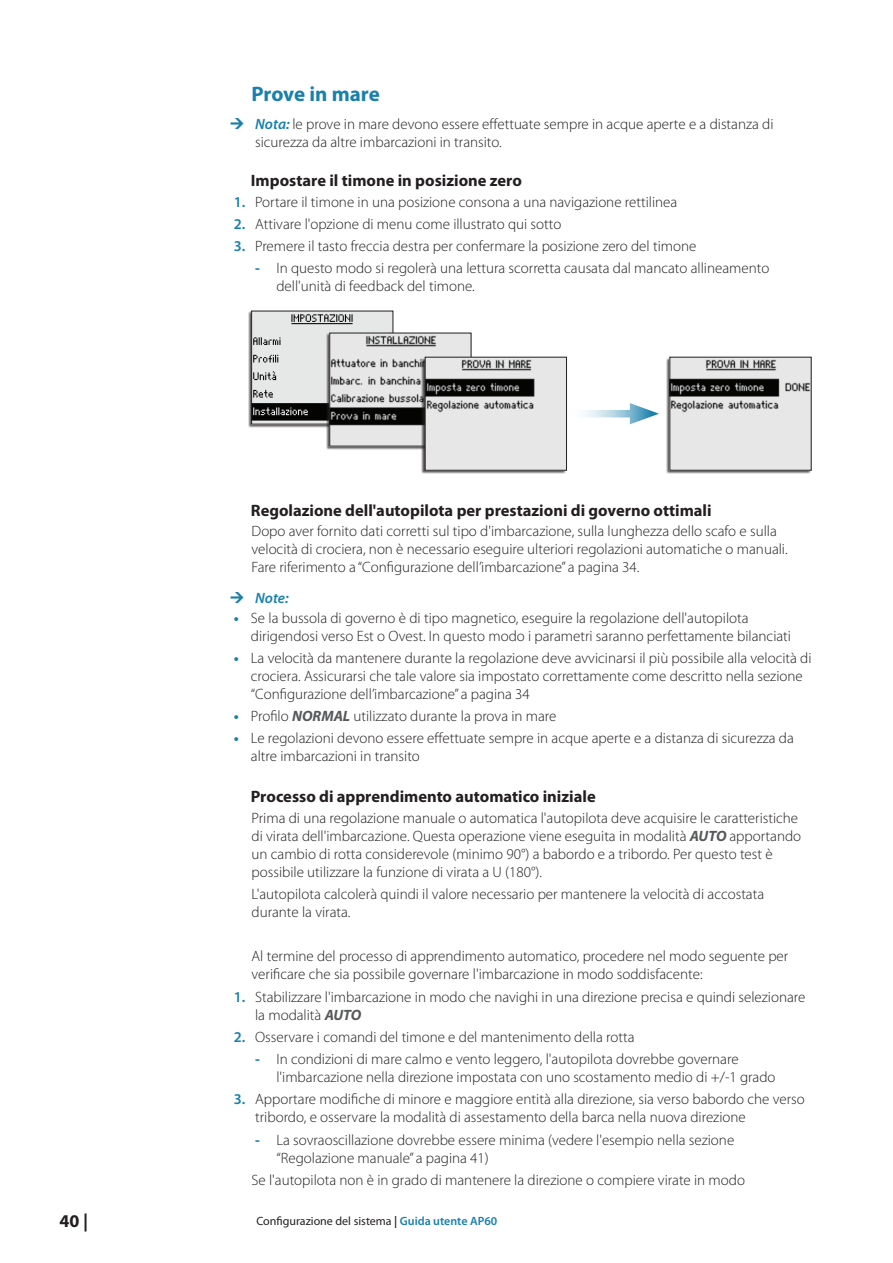
<style>
.page{position:relative;width:893px;height:1263px;background:#fff}
.page>*{position:absolute;margin:0;border:0;box-sizing:border-box;transform-origin:0 0}
.t1{font:700 21px "Myriad Pro";letter-spacing:-.01em;color:#1980ac}
.t2{font:700 18px "Myriad Pro";color:#231f20}
.t3{font:700 16.5px "Myriad Pro";color:#231f20}
.t4{font:300 15px/18px "Myriad Pro";color:#231f20}
.t5{font:italic 600 15px "Myriad Pro";color:#1980ac}
.t6{font:12px "Myriad Pro";color:#231f20}
.s1{font-weight:600;font-style:italic;color:#1980ac}
.s2{font-weight:600;color:#1980ac}
.s3{font-weight:700;color:#1980ac}
.s4{font-weight:700;font-style:italic;color:#57585a}
.s5{font-weight:600}
</style>
<div class="page">
<div style="left:248px;top:311px;width:145px;height:117px;background:#231f20;opacity:.75"></div>
<img style="left:254px;top:313px;width:137px;height:109px">
<div style="left:326px;top:333px;width:145px;height:117px;background:#231f20;opacity:.75"></div>
<img style="left:332px;top:335px;width:137px;height:109px">
<div style="left:421px;top:357px;width:145px;height:117px;background:#231f20;opacity:.75"></div>
<img style="left:427px;top:359px;width:138px;height:109px">
<svg style="left:566px;top:410px;width:64px;height:7px"></svg>
<svg style="left:630px;top:403px;width:29px;height:21px"></svg>
<div style="left:666px;top:357px;width:145px;height:117px;background:#231f20;opacity:.75"></div>
<img style="left:672px;top:359px;width:137px;height:109px">
<h1 class="t1" style="left:252px;top:80px;width:130px">Prove in mare</h1>
<p class="t4" style="left:255px;top:116px;width:520px"><span class="s1">Nota:</span> le prove in mare devono essere effettuate sempre in acque aperte e a distanza di sicurezza da altre imbarcazioni in transito.</p>
<p class="t3" style="left:251px;top:170px;width:273px">Impostare il timone in posizione zero</p>
<p class="t4" style="left:234px;top:193px;width:445px"><span class="s2">1.</span> Portare il timone in una posizione consona a una navigazione rettilinea</p>
<p class="t4" style="left:234px;top:215px;width:329px"><span class="s2">2.</span> Attivare l'opzione di menu come illustrato qui sotto</p>
<p class="t4" style="left:234px;top:237px;width:464px"><span class="s2">3.</span> Premere il tasto freccia destra per confermare la posizione zero del timone</p>
<p class="t4" style="left:276px;top:259px;width:494px;text-indent:-21px"><span class="s3">-</span> In questo modo si regolerà una lettura scorretta causata dal mancato allineamento dell'unità di feedback del timone.</p>
<p class="t3" style="left:251px;top:499px;width:462px">Regolazione dell'autopilota per prestazioni di governo ottimali</p>
<p class="t4" style="left:252px;top:522px;width:538px">Dopo aver fornito dati corretti sul tipo d'imbarcazione, sulla lunghezza dello scafo e sulla velocità di crociera, non è necessario eseguire ulteriori regolazioni automatiche o manuali.<br>Fare riferimento a “Configurazione dell’imbarcazione” a pagina 34.</p>
<p class="t5" style="left:255px;top:588px;width:35px">Note:</p>
<p class="t4" style="left:251px;top:609px;width:542px;text-indent:-17px"><span class="s3">•</span> Se la bussola di governo è di tipo magnetico, eseguire la regolazione dell'autopilota dirigendosi verso Est o Ovest. In questo modo i parametri saranno perfettamente bilanciati</p>
<p class="t4" style="left:251px;top:649px;width:562px;text-indent:-17px"><span class="s3">•</span> La velocità da mantenere durante la regolazione deve avvicinarsi il più possibile alla velocità di crociera. Assicurarsi che tale valore sia impostato correttamente come descritto nella sezione “Configurazione dell’imbarcazione” a pagina 34</p>
<p class="t4" style="left:234px;top:707px;width:324px"><span class="s3">•</span> Profilo <span class="s4">NORMAL</span> utilizzato durante la prova in mare</p>
<p class="t4" style="left:251px;top:730px;width:544px;text-indent:-17px"><span class="s3">•</span> Le regolazioni devono essere effettuate sempre in acque aperte e a distanza di sicurezza da altre imbarcazioni in transito</p>
<p class="t3" style="left:251px;top:786px;width:346px">Processo di apprendimento automatico iniziale</p>
<p class="t4" style="left:252px;top:809px;width:551px">Prima di una regolazione manuale o automatica l'autopilota deve acquisire le caratteristiche di virata dell'imbarcazione. Questa operazione viene eseguita in modalità <span class="s4">AUTO</span> apportando un cambio di rotta considerevole (minimo 90°) a babordo e a tribordo. Per questo test è possibile utilizzare la funzione di virata a U (180°).</p>
<p class="t4" style="left:252px;top:885px;width:514px">L'autopilota calcolerà quindi il valore necessario per mantenere la velocità di accostata durante la virata.</p>
<p class="t4" style="left:252px;top:948px;width:538px">Al termine del processo di apprendimento automatico, procedere nel modo seguente per verificare che sia possibile governare l'imbarcazione in modo soddisfacente:</p>
<p class="t4" style="left:255px;top:988px;width:552px;text-indent:-21px"><span class="s2">1.</span> Stabilizzare l'imbarcazione in modo che navighi in una direzione precisa e quindi selezionare la modalità <span class="s4">AUTO</span></p>
<p class="t4" style="left:234px;top:1028px;width:402px"><span class="s2">2.</span> Osservare i comandi del timone e del mantenimento della rotta</p>
<p class="t4" style="left:276px;top:1050px;width:501px;text-indent:-21px"><span class="s3">-</span> In condizioni di mare calmo e vento leggero, l'autopilota dovrebbe governare l'imbarcazione nella direzione impostata con uno scostamento medio di +/-1 grado</p>
<p class="t4" style="left:255px;top:1090px;width:551px;text-indent:-21px"><span class="s2">3.</span> Apportare modifiche di minore e maggiore entità alla direzione, sia verso babordo che verso tribordo, e osservare la modalità di assestamento della barca nella nuova direzione</p>
<p class="t4" style="left:276px;top:1131px;width:459px;text-indent:-21px"><span class="s3">-</span> La sovraoscillazione dovrebbe essere minima (vedere l'esempio nella sezione “Regolazione manuale” a pagina 41)</p>
<p class="t4" style="left:251px;top:1171px;width:495px">Se l'autopilota non è in grado di mantenere la direzione o compiere virate in modo</p>
<p class="t2" style="left:60px;top:1209px;width:30px">40 |</p>
<p class="t6" style="left:256px;top:1214px;width:242px">Configurazione del sistema <span class="s5">|</span> <span class="s2">Guida utente AP60</span></p>
</div>
